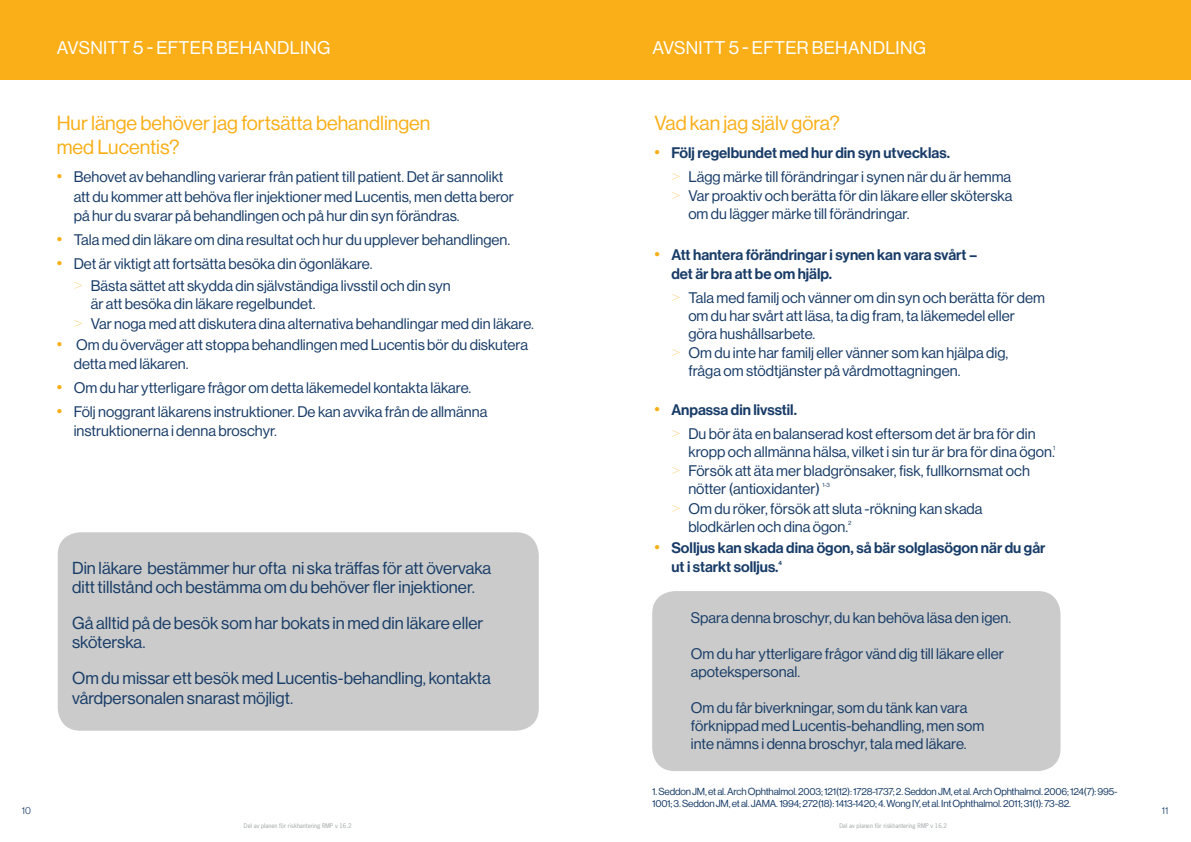
<style>
.page{position:relative;width:1191px;height:842px;background:#fff}
.page>*{position:absolute;margin:0;border:0;box-sizing:border-box;transform-origin:0 0}
.Bullets{font:20px/24px "Volta Modern Display 55 Roman";color:#faaf18}
.t1{font:18px "Volta Modern Display 55 Roman";letter-spacing:.015em;color:#fff}
.Bullets-2{font:17px/19.5px "Volta Modern Display 55 Roman";color:#183c68}
.Sub_Bullet{font:15px/18px "Volta Modern Display 55 Roman";color:#183c68}
.t2{font:500 15px/19.5px "Volta Modern Display 65";color:#183c68}
.Body_Copy{font:10px/12px "Volta Modern Display 55 Roman";letter-spacing:-.02em;color:#183c68}
.t3{font:300 10px "Volta Modern Display 45";color:#183c68}
.t4{font:6px "News Gothic Std";color:#9ca3a3}
.t5{font:6px "Volta Modern Display 55 Roman";color:#183c68}
.t6{font:500 6px "Volta Modern Display 65";color:#183c68}
.s1{font-size:18px;color:#faaf18}
.s2{font-family:"Volta Modern Display 15 XX Thin";font-size:18px;color:#faaf18}
.s3{font-family:"Volta Modern Display 55 Roman";font-weight:400;font-size:18px;color:#faaf18}
</style>
<div class="page">
<div style="left:0;top:0;width:1191px;height:79px;background:#faaf18"></div>
<div style="left:58px;top:532px;width:481px;height:199px;background:#cacbca;border-radius:23px"></div>
<div style="left:652px;top:591px;width:408px;height:180px;background:#cacbca;border-radius:23px"></div>
<p class="t1" style="left:57px;top:37px;width:275px">AVSNITT 5 - EFTER BEHANDLING</p>
<p class="t1" style="left:652px;top:37px;width:275px">AVSNITT 5 - EFTER BEHANDLING</p>
<p class="Bullets" style="left:57px;top:111px;width:375px">Hur länge behöver jag fortsätta behandlingen med Lucentis?</p>
<p class="Sub_Bullet" style="left:74px;top:167px;width:442px;line-height:19.5px;text-indent:-17px"><span class="s1">•</span> Behovet av behandling varierar från patient till patient. Det är sannolikt att du kommer att behöva fler injektioner med Lucentis, men detta beror på hur du svarar på behandlingen och på hur din syn förändras.</p>
<p class="Sub_Bullet" style="left:57px;top:230px;width:455px"><span class="s1">•</span> Tala med din läkare om dina resultat och hur du upplever behandlingen.</p>
<p class="Sub_Bullet" style="left:57px;top:254px;width:317px"><span class="s1">•</span> Det är viktigt att fortsätta besöka din ögonläkare.</p>
<p class="Sub_Bullet" style="left:91px;top:276px;width:361px;text-indent:-17px"><span class="s2">&gt;</span> Bästa sättet att skydda din självständiga livsstil och din syn är att besöka din läkare regelbundet.</p>
<p class="Sub_Bullet" style="left:74px;top:315px;width:462px"><span class="s2">&gt;</span> Var noga med att diskutera dina alternativa behandlingar med din läkare.</p>
<p class="Sub_Bullet" style="left:74px;top:335px;width:456px;line-height:19.5px;text-indent:-17px"><span class="s1">•</span> Om du överväger att stoppa behandlingen med Lucentis bör du diskutera detta med läkaren.</p>
<p class="Sub_Bullet" style="left:57px;top:379px;width:416px"><span class="s1">•</span> Om du har ytterligare frågor om detta läkemedel kontakta läkare.</p>
<p class="Sub_Bullet" style="left:74px;top:402px;width:415px;line-height:19.5px;text-indent:-17px"><span class="s1">•</span> Följ noggrant läkarens instruktioner. De kan avvika från de allmänna instruktionerna i denna broschyr.</p>
<p class="Bullets" style="left:654px;top:111px;width:187px">Vad kan jag själv göra?</p>
<p class="t2" style="left:654px;top:143px;width:297px"><span class="s3">•</span> Följ regelbundet med hur din syn utvecklas.</p>
<p class="Sub_Bullet" style="left:671px;top:167px;width:341px"><span class="s2">&gt;</span> Lägg märke till förändringar i synen när du är hemma</p>
<p class="Sub_Bullet" style="left:688px;top:187px;width:325px;text-indent:-17px"><span class="s2">&gt;</span> Var proaktiv och berätta för din läkare eller sköterska om du lägger märke till förändringar.</p>
<p class="t2" style="left:671px;top:245px;width:307px;text-indent:-17px"><span class="s3">•</span> Att hantera förändringar i synen kan vara svårt – det är bra att be om hjälp.</p>
<p class="Sub_Bullet" style="left:688px;top:288px;width:358px;text-indent:-17px"><span class="s2">&gt;</span> Tala med familj och vänner om din syn och berätta för dem om du har svårt att läsa, ta dig fram, ta läkemedel eller göra hushållsarbete.</p>
<p class="Sub_Bullet" style="left:688px;top:344px;width:321px;text-indent:-17px"><span class="s2">&gt;</span> Om du inte har familj eller vänner som kan hjälpa dig, fråga om stödtjänster på vårdmottagningen.</p>
<p class="t2" style="left:654px;top:400px;width:144px"><span class="s3">•</span> Anpassa din livsstil.</p>
<p class="Sub_Bullet" style="left:688px;top:424px;width:368px;text-indent:-17px"><span class="s2">&gt;</span> Du bör äta en balanserad kost eftersom det är bra för din kropp och allmänna hälsa, vilket i sin tur är bra för dina ögon.</p>
<p class="t5" style="left:1053px;top:445px;width:4px">1</p>
<p class="Sub_Bullet" style="left:688px;top:462px;width:343px;text-indent:-17px"><span class="s2">&gt;</span> Försök att äta mer bladgrönsaker, fisk, fullkornsmat och nötter (antioxidanter)</p>
<p class="t5" style="left:822px;top:482px;width:9px">1-3</p>
<p class="Sub_Bullet" style="left:688px;top:499px;width:296px;text-indent:-17px"><span class="s2">&gt;</span> Om du röker, försök att sluta -rökning kan skada blodkärlen och dina ögon.</p>
<p class="t5" style="left:848px;top:519px;width:5px">2</p>
<p class="t2" style="left:671px;top:538px;width:375px;text-indent:-17px"><span class="s3">•</span> Solljus kan skada dina ögon, så bär solglasögon när du går ut i starkt solljus.</p>
<p class="t6" style="left:778px;top:560px;width:5px">4</p>
<p class="Bullets-2" style="left:72px;top:558px;width:420px">Din läkare bestämmer hur ofta ni ska träffas för att övervaka ditt tillstånd och bestämma om du behöver fler injektioner.</p>
<p class="Bullets-2" style="left:72px;top:613px;width:413px">Gå alltid på de besök som har bokats in med din läkare eller sköterska.</p>
<p class="Bullets-2" style="left:72px;top:668px;width:420px">Om du missar ett besök med Lucentis-behandling, kontakta vårdpersonalen snarast möjligt.</p>
<p class="Sub_Bullet" style="left:691px;top:609px;width:322px">Spara denna broschyr, du kan behöva läsa den igen.</p>
<p class="Sub_Bullet" style="left:691px;top:645px;width:314px">Om du har ytterligare frågor vänd dig till läkare eller apotekspersonal.</p>
<p class="Sub_Bullet" style="left:691px;top:699px;width:295px">Om du får biverkningar, som du tänk kan vara förknippad med Lucentis-behandling, men som inte nämns i denna broschyr, tala med läkare.</p>
<p class="Body_Copy" style="left:652px;top:785px;width:467px">1. Seddon JM, et al. Arch Ophthalmol. 2003; 121(12): 1728-1737; 2. Seddon JM, et al. Arch Ophthalmol. 2006; 124(7): 995-<br>1001; 3. Seddon JM, et al. JAMA. 1994; 272(18): 1413-1420; 4. Wong IY, et al. Int Ophthalmol. 2011; 31(1): 73-82.</p>
<p class="t3" style="left:22px;top:804px;width:11px">10</p>
<p class="t3" style="left:1161px;top:804px;width:8px">11</p>
<p class="t4" style="left:244px;top:822px;width:109px">Del av planen för riskhantering RMP v 16.2</p>
<p class="t4" style="left:839px;top:822px;width:109px">Del av planen för riskhantering RMP v 16.2</p>
</div>
